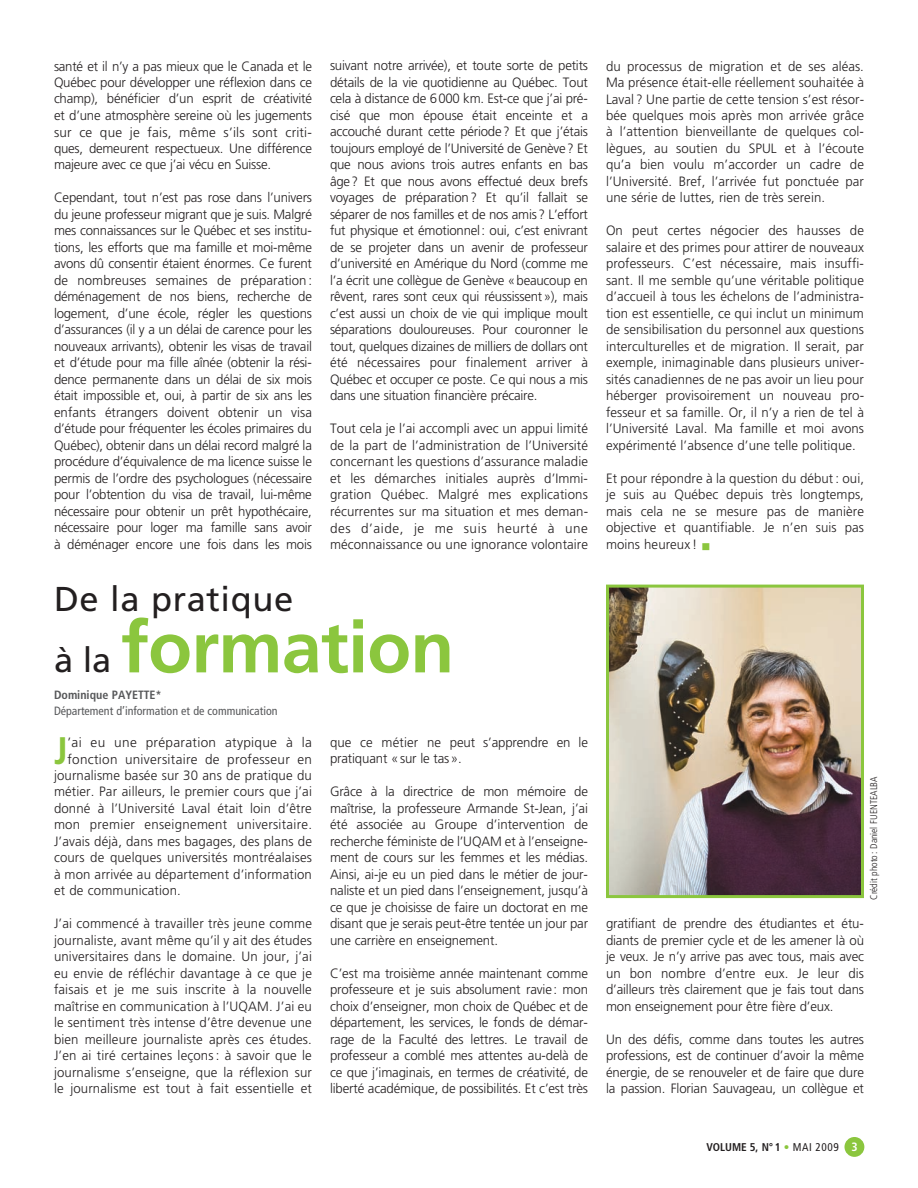
<style>
.page{position:relative;width:918px;height:1188px;background:#fff}
.page>*{position:absolute;margin:0;border:0;box-sizing:border-box;transform-origin:0 0}
.t1{font:700 72px "Frutiger";letter-spacing:-.01em;color:#8bc63e}
.t2{font:700 condensed 38.4px "Frutiger";color:#8bc63e}
.t3{font:34.5px "Frutiger";letter-spacing:.015em;color:#231f20}
.t4{font:300 13.5px/16.5px "Frutiger";letter-spacing:.005em;color:#231f20;text-align:justify}
.t5{font:300 13.5px "Frutiger";letter-spacing:.025em;color:#231f20}
.t6{font:condensed 12px "Frutiger";color:#57585a}
.t7{font:700 condensed 12px "Frutiger";color:#57585a}
.t8{font:700 condensed 11.25px "Frutiger";color:#231f20}
.t9{font:300 condensed 9.75px "Frutiger";color:#231f20}
.s1{font-weight:400;font-size:34.5px;color:#231f20}
.s2{color:#8bc63e}
.s3{font-weight:400}
.s4{font-size:12px;color:#fff}
</style>
<div class="page">
<div style="left:844px;top:1137px;width:20px;height:20px;background:#8bc63e;border-radius:50%"></div>
<img style="left:610px;top:589px;width:250px;height:305px">
<div style="left:606px;top:585px;width:258px;height:313px;border:3px solid #8bc63e"></div>
<p class="t4" style="left:54px;top:59px;width:260px">santé et il n’y a pas mieux que le Canada et le Québec pour développer une réflexion dans ce champ), bénéficier d’un esprit de créativité et d’une atmosphère sereine où les jugements sur ce que je fais, même s’ils sont criti&shy;ques, demeurent respectueux. Une différence majeure avec ce que j’ai vécu en Suisse.</p>
<p class="t4" style="left:54px;top:191px;width:260px">Cependant, tout n’est pas rose dans l’univers du jeune professeur migrant que je suis. Malgré mes connaissances sur le Québec et ses institu&shy;tions, les efforts que ma famille et moi-même avons dû consentir étaient énormes. Ce furent de nombreuses semaines de préparation: déménagement de nos biens, recherche de logement, d’une école, régler les questions d’assurances (il y a un délai de carence pour les nouveaux arrivants), obtenir les visas de travail et d’étude pour ma fille aînée (obtenir la rési&shy;dence permanente dans un délai de six mois était impossible et, oui, à partir de six ans les enfants étrangers doivent obtenir un visa d’étude pour fréquenter les écoles primaires du Québec), obtenir dans un délai record malgré la procédure d’équivalence de ma licence suisse le permis de l’ordre des psychologues (nécessaire pour l’obtention du visa de travail, lui-même nécessaire pour obtenir un prêt hypothécaire, nécessaire pour loger ma famille sans avoir à déménager encore une fois dans les mois</p>
<p class="t4" style="left:330px;top:59px;width:260px">suivant notre arrivée), et toute sorte de petits détails de la vie quotidienne au Québec. Tout cela à distance de 6000 km. Est-ce que j’ai pré&shy;cisé que mon épouse était enceinte et a accouché durant cette période? Et que j’étais toujours employé de l’Université de Genève? Et que nous avions trois autres enfants en bas âge? Et que nous avons effectué deux brefs voyages de préparation? Et qu’il fallait se séparer de nos familles et de nos amis? L’effort fut physique et émotionnel: oui, c’est enivrant de se projeter dans un avenir de professeur d’université en Amérique du Nord (comme me l’a écrit une collègue de Genève «beaucoup en rêvent, rares sont ceux qui réussissent»), mais c’est aussi un choix de vie qui implique moult séparations douloureuses. Pour couronner le tout, quelques dizaines de milliers de dollars ont été nécessaires pour finalement arriver à Québec et occuper ce poste. Ce qui nous a mis dans une situation financière précaire.</p>
<p class="t4" style="left:330px;top:421px;width:260px">Tout cela je l’ai accompli avec un appui limité de la part de l’administration de l’Université concernant les questions d’assurance maladie et les démarches initiales auprès d’Immi&shy;gration Québec. Malgré mes explications récurrentes sur ma situation et mes deman&shy;des d’aide, je me suis heurté à une méconnaissance ou une ignorance volontaire</p>
<h3 class="t3" style="left:54px;top:585px;width:241px">De la pratique</h3>
<h1 class="t1" style="left:54px;top:618px;width:402px"><span class="s1">à la</span> formation</h1>
<p class="t7" style="left:54px;top:690px;width:109px">Dominique PAYETTE*</p>
<p class="t6" style="left:54px;top:706px;width:225px">Département d’information et de communication</p>
<h2 class="t2" style="left:54px;top:735px;width:15px">J</h2>
<p class="t4" style="left:68px;top:735px;width:246px">’ai eu une préparation atypique à la</p>
<p class="t4" style="left:68px;top:752px;width:246px">fonction universitaire de professeur en</p>
<p class="t4" style="left:54px;top:768px;width:259px">journalisme basée sur 30 ans de pratique du</p>
<p class="t4" style="left:54px;top:785px;width:259px">métier. Par ailleurs, le premier cours que j’ai</p>
<p class="t4" style="left:54px;top:801px;width:259px">donné à l’Université Laval était loin d’être</p>
<p class="t5" style="left:54px;top:819px;width:260px">mon premier enseignement universitaire.</p>
<p class="t4" style="left:54px;top:834px;width:259px">J’avais déjà, dans mes bagages, des plans de</p>
<p class="t4" style="left:54px;top:851px;width:259px">cours de quelques universités montréalaises</p>
<p class="t4" style="left:54px;top:867px;width:259px">à mon arrivée au département d’information</p>
<p class="t4" style="left:54px;top:884px;width:128px">et de communication.</p>
<p class="t4" style="left:54px;top:917px;width:260px">J’ai commencé à travailler très jeune comme journaliste, avant même qu’il y ait des études universitaires dans le domaine. Un jour, j’ai eu envie de réfléchir davantage à ce que je faisais et je me suis inscrite à la nouvelle maîtrise en communication à l’UQAM. J’ai eu le sentiment très intense d’être devenue une bien meilleure journaliste après ces études.<br>J’en ai tiré certaines leçons : à savoir que le journalisme s’enseigne, que la réflexion sur le journalisme est tout à fait essentielle et</p>
<p class="t4" style="left:330px;top:735px;width:259px">que ce métier ne peut s’apprendre en le pratiquant «sur le tas».</p>
<p class="t4" style="left:330px;top:785px;width:260px">Grâce à la directrice de mon mémoire de maîtrise, la professeure Armande St-Jean, j’ai été associée au Groupe d’intervention de recherche féministe de l’UQAM et à l’enseigne&shy;ment de cours sur les femmes et les médias.<br>Ainsi, ai-je eu un pied dans le métier de jour&shy;naliste et un pied dans l’enseignement, jusqu’à ce que je choisisse de faire un doctorat en me disant que je serais peut-être tentée un jour par une carrière en enseignement.</p>
<p class="t4" style="left:330px;top:966px;width:260px">C’est ma troisième année maintenant comme professeure et je suis absolument ravie: mon choix d’enseigner, mon choix de Québec et de département, les services, le fonds de démar&shy;rage de la Faculté des lettres. Le travail de professeur a comblé mes attentes au-delà de ce que j’imaginais, en termes de créativité, de liberté académique, de possibilités. Et c’est très</p>
<p class="t4" style="left:606px;top:59px;width:260px">du processus de migration et de ses aléas.<br>Ma présence était-elle réellement souhaitée à Laval ? Une partie de cette tension s’est résor&shy;bée quelques mois après mon arrivée grâce à l’attention bienveillante de quelques col&shy;lègues, au soutien du SPUL et à l’écoute qu’a bien voulu m’accorder un cadre de l’Université. Bref, l’arrivée fut ponctuée par une série de luttes, rien de très serein.</p>
<p class="t4" style="left:606px;top:224px;width:260px">On peut certes négocier des hausses de salaire et des primes pour attirer de nouveaux professeurs. C’est nécessaire, mais insuffi&shy;sant. Il me semble qu’une véritable politique d’accueil à tous les échelons de l’administra&shy;tion est essentielle, ce qui inclut un minimum de sensibilisation du personnel aux questions interculturelles et de migration. Il serait, par exemple, inimaginable dans plusieurs univer&shy;sités canadiennes de ne pas avoir un lieu pour héberger provisoirement un nouveau pro&shy;fesseur et sa famille. Or, il n’y a rien de tel à l’Université Laval. Ma famille et moi avons expérimenté l’absence d’une telle politique.</p>
<p class="t4" style="left:606px;top:471px;width:260px">Et pour répondre à la question du début : oui, je suis au Québec depuis très longtemps, mais cela ne se mesure pas de manière objective et quantifiable. Je n’en suis pas moins heureux !</p>
<p class="t9" style="left:870px;top:900px;width:125px;rotate:-90deg">Crédit photo : Daniel FUENTEALBA</p>
<p class="t4" style="left:606px;top:916px;width:260px">gratifiant de prendre des étudiantes et étu&shy;diants de premier cycle et de les amener là où je veux. Je n’y arrive pas avec tous, mais avec un bon nombre d’entre eux. Je leur dis d’ailleurs très clairement que je fais tout dans mon enseignement pour être fière d’eux.</p>
<p class="t4" style="left:606px;top:1032px;width:260px">Un des défis, comme dans toutes les autres professions, est de continuer d’avoir la même énergie, de se renouveler et de faire que dure la passion. Florian Sauvageau, un collègue et</p>
<p class="t8" style="left:706px;top:1143px;width:153px">VOLUME 5, N°1 <span class="s2">•</span> <span class="s3">MAI 2009</span> <span class="s4">3</span></p>
</div>
